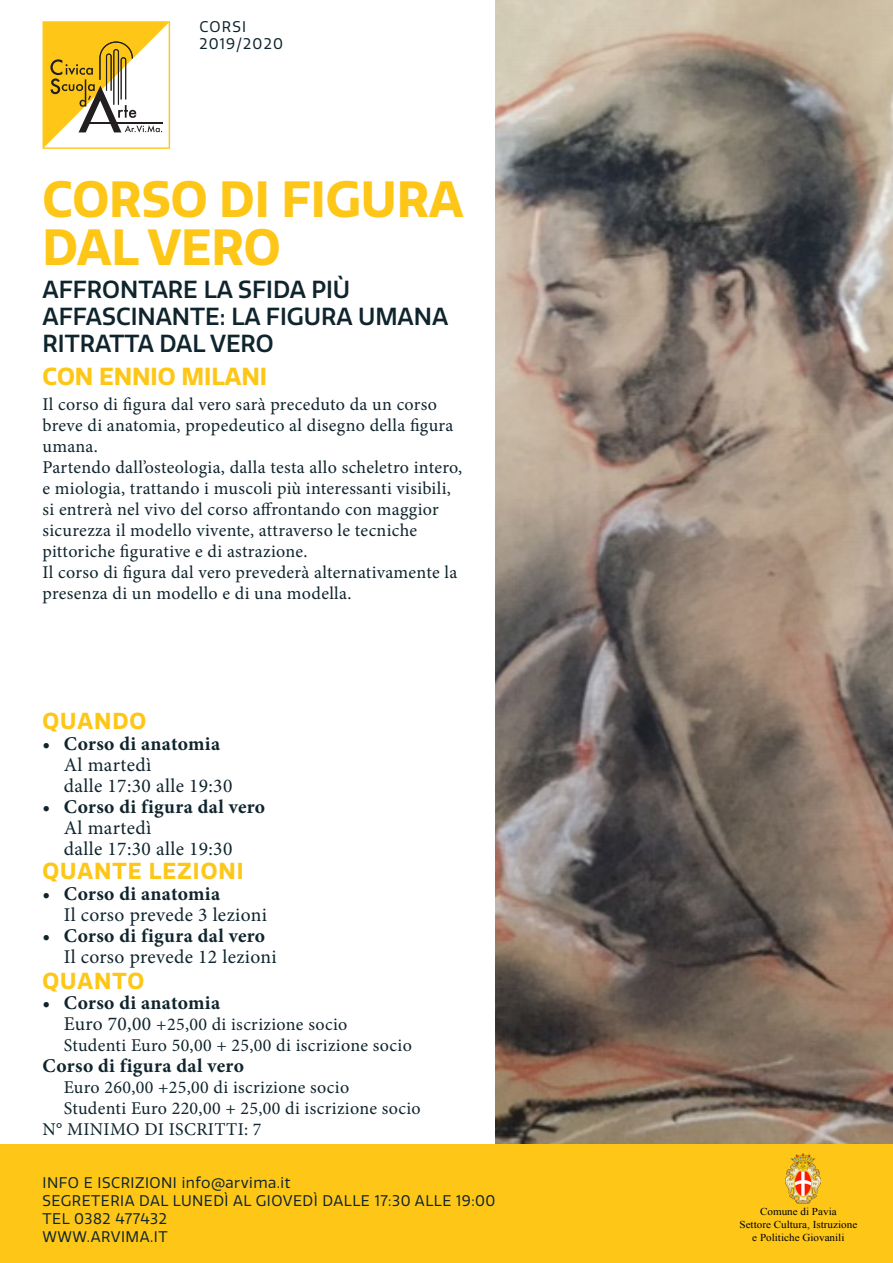
<style>
.page{position:relative;width:893px;height:1263px;background:#fff}
.page>*{position:absolute;margin:0;border:0;box-sizing:border-box;transform-origin:0 0}
.t1{font:700 49.5px/48px "Quatro";color:#fec717}
.t2{font:500 24px/27px "Quatro";color:#0f242d}
.t3{font:700 24px "Quatro";color:#fec717}
.t4{font:700 22.5px "Quatro";letter-spacing:.045em;color:#fec717}
.t5{font:700 19.5px "Minion Pro";letter-spacing:.02em;color:#0f242d}
.t6{font:19.5px "Minion Pro";letter-spacing:.02em;color:#0f242d}
.t7{font:18px/21px "Minion Pro";letter-spacing:.02em;color:#0f242d}
.t8{font:15px "Quatro";letter-spacing:.03em;color:#0f242d}
.t9{font:15px "Quatro";letter-spacing:.08em;color:#0f242d}
.t10{font:10.5px "Times New Roman";color:#000;scale:1.06 1}
.s1{font-size:19.5px}
</style>
<div class="page">
<img style="left:495px;top:0;width:398px;height:1145px">
<div style="left:0;top:1145px;width:893px;height:118px;background:#fec717"></div>
<img style="left:785px;top:1154px;width:35px;height:49px">
<svg style="left:43px;top:21px;width:127px;height:128px"></svg>
<p class="t8" style="left:199px;top:18px;width:48px">CORSI</p>
<p class="t9" style="left:199px;top:35px;width:85px">2019/2020</p>
<p class="t1" style="left:43px;top:176px;width:422px">CORSO DI FIGURA<br>DAL VERO</p>
<p class="t2" style="left:43px;top:276px;width:407px">AFFRONTARE LA SFIDA PIÙ<br>AFFASCINANTE: LA FIGURA UMANA<br>RITRATTA DAL VERO</p>
<p class="t3" style="left:43px;top:363px;width:226px">CON ENNIO MILANI</p>
<p class="t7" style="left:43px;top:393px;width:412px">Il corso di figura dal vero sarà preceduto da un corso breve di anatomia, propedeutico al disegno della figura umana.</p>
<p class="t7" style="left:43px;top:456px;width:421px">Partendo dall’osteologia, dalla testa allo scheletro intero, e miologia, trattando i muscoli più interessanti visibili, si entrerà nel vivo del corso affrontando con maggior sicurezza il modello vivente, attraverso le tecniche pittoriche figurative e di astrazione.</p>
<p class="t7" style="left:43px;top:561px;width:416px">Il corso di figura dal vero prevederà alternativamente la presenza di un modello e di una modella.</p>
<p class="t4" style="left:43px;top:708px;width:105px">QUANDO</p>
<p class="t5" style="left:43px;top:730px;width:179px">• Corso di anatomia</p>
<p class="t6" style="left:64px;top:751px;width:89px">Al martedì</p>
<p class="t6" style="left:64px;top:772px;width:170px">dalle 17:30 alle 19:30</p>
<p class="t5" style="left:43px;top:793px;width:224px">• Corso di figura dal vero</p>
<p class="t6" style="left:64px;top:814px;width:89px">Al martedì</p>
<p class="t6" style="left:64px;top:835px;width:170px">dalle 17:30 alle 19:30</p>
<p class="t4" style="left:43px;top:858px;width:203px">QUANTE LEZIONI</p>
<p class="t5" style="left:43px;top:880px;width:179px">• Corso di anatomia</p>
<p class="t6" style="left:64px;top:902px;width:205px">Il corso prevede 3 lezioni</p>
<p class="t5" style="left:43px;top:922px;width:224px">• Corso di figura dal vero</p>
<p class="t6" style="left:64px;top:944px;width:215px">Il corso prevede 12 lezioni</p>
<p class="t4" style="left:43px;top:967px;width:103px">QUANTO</p>
<p class="t5" style="left:43px;top:989px;width:179px">• Corso di anatomia</p>
<p class="t7" style="left:64px;top:1014px;width:285px"><span class="s1">Euro 70,00</span> +25,00 di iscrizione socio</p>
<p class="t7" style="left:64px;top:1035px;width:350px">Studenti Euro 50,00 + 25,00 di iscrizione socio</p>
<p class="t5" style="left:43px;top:1052px;width:203px">Corso di figura dal vero</p>
<p class="t7" style="left:64px;top:1077px;width:287px">Euro 260,00 +25,00 di iscrizione socio</p>
<p class="t7" style="left:64px;top:1098px;width:359px">Studenti Euro 220,00 + 25,00 di iscrizione socio</p>
<p class="t7" style="left:43px;top:1119px;width:221px">N° MINIMO DI ISCRITTI: 7</p>
<p class="t8" style="left:43px;top:1174px;width:249px">INFO E ISCRIZIONI info@arvima.it</p>
<p class="t8" style="left:43px;top:1192px;width:454px">SEGRETERIA DAL LUNEDÌ AL GIOVEDÌ DALLE 17:30 ALLE 19:00</p>
<p class="t8" style="left:43px;top:1210px;width:126px">TEL 0382 477432</p>
<p class="t8" style="left:43px;top:1228px;width:127px">WWW.ARVIMA.IT</p>
<p class="t10" style="left:760px;top:1205px;width:74px">Comune di Pavia</p>
<p class="t10" style="left:739px;top:1217px;width:113px">Settore Cultura, Istruzione</p>
<p class="t10" style="left:752px;top:1230px;width:88px">e Politiche Giovanili</p>
</div>
